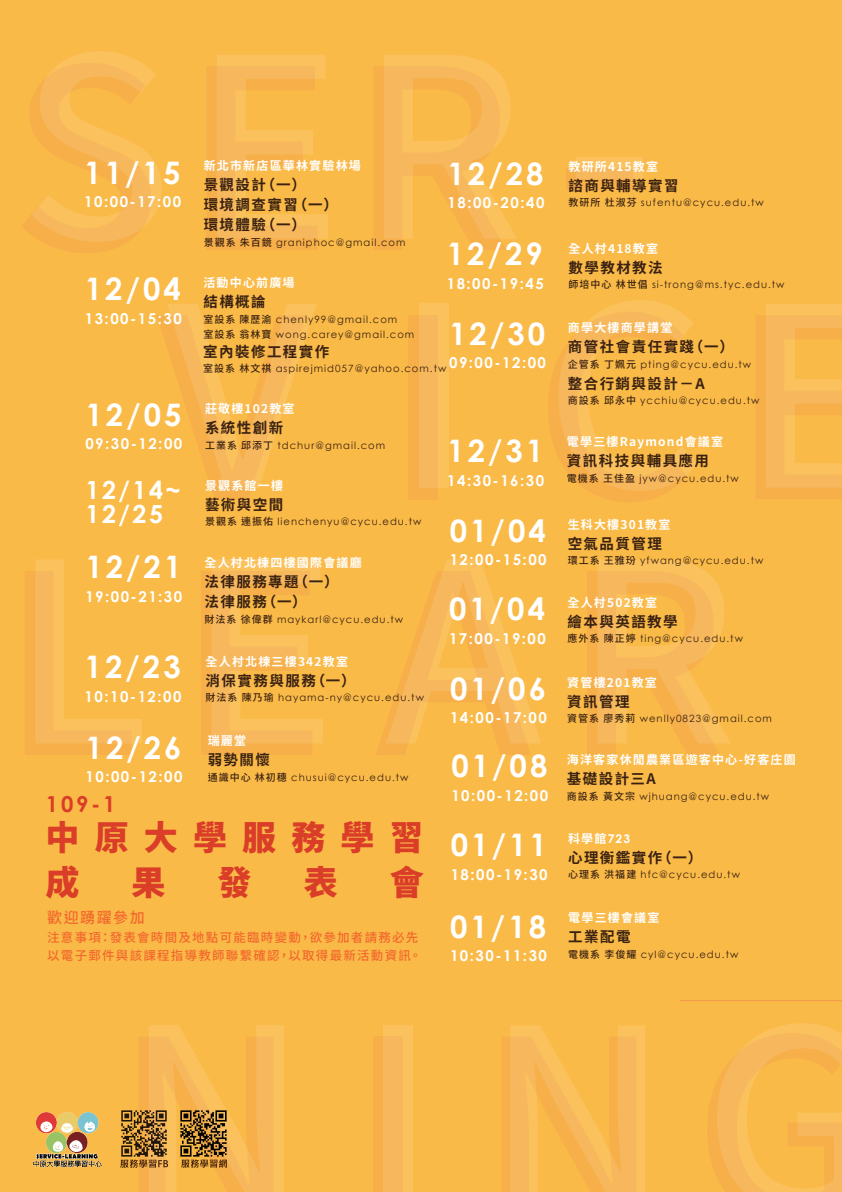
<style>
.page{position:relative;width:842px;height:1192px;background:#faba48}
.page>*{position:absolute;margin:0;border:0;box-sizing:border-box;transform-origin:0 0}
.t1{font:900 34px/45.5px "Noto Sans CJ Ktc";letter-spacing:.445em;color:#da3d28}
.t2{font:700 31px "Century Gothic";letter-spacing:.1em;color:#fff}
.t3{font:700 25px/23.5px "Century Gothic";letter-spacing:.1em;color:#fff}
.t4{font:700 22px "Century Gothic";color:#da3d28}
.t5{font:700 15px "Century Gothic";letter-spacing:.1em;color:#fff}
.t6{font:500 15px "Noto Sans CJ Ktc";letter-spacing:.1em;color:#f2682d}
.t7{font:700 14.5px/20px "Noto Sans CJ Ktc";letter-spacing:.1em;color:#3a2111}
.t8{font:500 12.5px/18.5px "Noto Sans CJ Ktc";letter-spacing:.1em;color:#f2682d}
.t9{font:700 12px "Noto Sans CJ Ktc";letter-spacing:.1em;color:#fff}
.t10{font:10px/15.5px "Century Gothic";letter-spacing:.1em;color:#3a2111}
.s1{font-family:"Noto Sans CJ Ktc";font-weight:500}
.s2{font-family:"Century Gothic"}
</style>
<div class="page">
<div style="left:566px;top:169px;width:66px;height:21px;background:#f7af49"></div>
<div style="left:408px;top:315px;width:29px;height:184px;background:#f7af49"></div>
<svg style="left:373px;top:1037px;width:11px;height:155px;fill:#f7af49"></svg>
<svg style="left:22px;top:51px;width:140px;height:202px"></svg>
<svg style="left:207px;top:55px;width:121px;height:195px"></svg>
<svg style="left:374px;top:55px;width:143px;height:195px"></svg>
<div style="left:577px;top:157px;width:66px;height:22px;background:#fac15c"></div>
<svg style="left:158px;top:304px;width:158px;height:195px"></svg>
<div style="left:419px;top:304px;width:29px;height:184px;background:#f7b85d"></div>
<svg style="left:548px;top:300px;width:149px;height:202px"></svg>
<svg style="left:756px;top:304px;width:86px;height:195px"></svg>
<svg style="left:25px;top:559px;width:117px;height:195px"></svg>
<svg style="left:201px;top:559px;width:122px;height:195px"></svg>
<svg style="left:376px;top:559px;width:165px;height:195px"></svg>
<svg style="left:588px;top:559px;width:142px;height:195px"></svg>
<div style="left:384px;top:1025px;width:29px;height:167px;background:#f7b85d"></div>
<svg style="left:502px;top:1025px;width:143px;height:167px"></svg>
<svg style="left:708px;top:1023px;width:134px;height:169px"></svg>
<img style="left:32px;top:1112px;width:70px;height:56px">
<svg style="left:120px;top:1025px;width:164px;height:167px"></svg>
<h2 class="t2" style="left:84px;top:149px;width:98px">11/15</h2>
<h3 class="t5" style="left:84px;top:190px;width:98px">10:00-17:00</h3>
<h2 class="t2" style="left:85px;top:265px;width:98px">12/04</h2>
<h3 class="t5" style="left:85px;top:307px;width:98px">13:00-15:30</h3>
<p class="t9" style="left:204px;top:159px;width:159px">新北市新店區華林實驗林場</p>
<h3 class="t7" style="left:204px;top:175px;width:136px">景觀設計（一）<br>環境調查實習（一）環境體驗（一）</h3>
<p class="t10" style="left:204px;top:234px;width:203px"><span class="s1">景觀系 朱百鏡</span> graniphoc@gmail.com</p>
<h2 class="t2" style="left:447px;top:150px;width:98px">12/28</h2>
<h3 class="t5" style="left:447px;top:191px;width:98px">18:00-20:40</h3>
<h2 class="t2" style="left:447px;top:231px;width:98px">12/29</h2>
<h3 class="t5" style="left:447px;top:272px;width:98px">18:00-19:45</h3>
<p class="t9" style="left:203px;top:276px;width:93px">活動中心前廣場</p>
<h3 class="t7" style="left:203px;top:292px;width:64px">結構概論</h3>
<p class="t10" style="left:203px;top:311px;width:212px"><span class="s1">室設系 陳歷渝</span> chenly99@gmail.com<br><span class="s1">室設系 翁林寶</span> wong.carey@gmail.com</p>
<h2 class="t2" style="left:449px;top:310px;width:98px">12/30</h2>
<h3 class="t5" style="left:449px;top:352px;width:98px">09:00-12:00</h3>
<h3 class="t7" style="left:203px;top:342px;width:128px">室內裝修工程實作</h3>
<p class="t10" style="left:203px;top:360px;width:245px"><span class="s1">室設系 林文祺</span> aspirejmid057@yahoo.com.tw</p>
<h2 class="t2" style="left:85px;top:391px;width:98px">12/05</h2>
<h3 class="t5" style="left:85px;top:432px;width:98px">09:30-12:00</h3>
<p class="t9" style="left:205px;top:402px;width:91px">莊敬樓102教室</p>
<h3 class="t7" style="left:205px;top:418px;width:80px">系統性創新</h3>
<p class="t10" style="left:205px;top:437px;width:182px"><span class="s1">工業系 邱添丁</span> tdchur@gmail.com</p>
<h3 class="t3" style="left:85px;top:478px;width:96px">12/14~<br>12/25</h3>
<p class="t9" style="left:205px;top:478px;width:79px">景觀系館一樓</p>
<h3 class="t7" style="left:205px;top:495px;width:80px">藝術與空間</h3>
<p class="t10" style="left:205px;top:514px;width:218px"><span class="s1">景觀系 連振佑</span> lienchenyu@cycu.edu.tw</p>
<h2 class="t2" style="left:85px;top:543px;width:98px">12/21</h2>
<h3 class="t5" style="left:85px;top:585px;width:98px">19:00-21:30</h3>
<h2 class="t2" style="left:85px;top:643px;width:98px">12/23</h2>
<h3 class="t5" style="left:85px;top:685px;width:98px">10:10-12:00</h3>
<h2 class="t2" style="left:86px;top:724px;width:98px">12/26</h2>
<h3 class="t5" style="left:86px;top:765px;width:98px">10:00-12:00</h3>
<h3 class="t4" style="left:46px;top:788px;width:71px">109-1</h3>
<p class="t9" style="left:204px;top:556px;width:159px">全人村北棟四樓國際會議廳</p>
<h3 class="t7" style="left:204px;top:572px;width:136px">法律服務專題（一）法律服務（一）</h3>
<p class="t10" style="left:204px;top:611px;width:200px"><span class="s1">財法系 徐偉群</span> maykarl@cycu.edu.tw</p>
<p class="t9" style="left:206px;top:655px;width:144px">全人村北棟三樓342教室</p>
<h3 class="t7" style="left:206px;top:671px;width:152px">消保實務與服務（一）</h3>
<p class="t10" style="left:206px;top:690px;width:220px"><span class="s1">財法系 陳乃瑜</span> hayama-ny@cycu.edu.tw</p>
<p class="t9" style="left:208px;top:734px;width:40px">瑞麗堂</p>
<h3 class="t7" style="left:208px;top:750px;width:64px">弱勢關懷</h3>
<p class="t10" style="left:208px;top:769px;width:202px"><span class="s1">通識中心 林初穗</span> chusui@cycu.edu.tw</p>
<h1 class="t1" style="left:46px;top:815px;width:380px">中原大學服務學習成</h1>
<h1 class="t1" style="left:132px;top:861px;width:35px">果</h1>
<h1 class="t1" style="left:218px;top:861px;width:35px">發</h1>
<h1 class="t1" style="left:304px;top:861px;width:35px">表</h1>
<h1 class="t1" style="left:390px;top:861px;width:35px">會</h1>
<h3 class="t6" style="left:47px;top:909px;width:99px">歡迎踴躍參加</h3>
<p class="t8" style="left:47px;top:928px;width:376px">注意事項：發表會時間及地點可能臨時變動，欲參加者請務必先以電子郵件與該課程指導教師聯繫確認，以取得最新活動資訊。</p>
<h2 class="t2" style="left:447px;top:427px;width:98px">12/31</h2>
<h3 class="t5" style="left:447px;top:469px;width:98px">14:30-16:30</h3>
<h2 class="t2" style="left:450px;top:507px;width:98px">01/04</h2>
<h3 class="t5" style="left:450px;top:549px;width:98px">12:00-15:00</h3>
<h2 class="t2" style="left:449px;top:585px;width:98px">01/04</h2>
<h3 class="t5" style="left:449px;top:627px;width:98px">17:00-19:00</h3>
<h2 class="t2" style="left:450px;top:665px;width:98px">01/06</h2>
<h3 class="t5" style="left:450px;top:707px;width:98px">14:00-17:00</h3>
<h2 class="t2" style="left:451px;top:743px;width:98px">01/08</h2>
<h3 class="t5" style="left:451px;top:784px;width:98px">10:00-12:00</h3>
<h2 class="t2" style="left:451px;top:821px;width:98px">01/11</h2>
<h3 class="t5" style="left:451px;top:863px;width:98px">18:00-19:30</h3>
<h2 class="t2" style="left:450px;top:903px;width:98px">01/18</h2>
<h3 class="t5" style="left:450px;top:945px;width:98px">10:30-11:30</h3>
<p class="t9" style="left:568px;top:159px;width:91px">教研所415教室</p>
<h3 class="t7" style="left:568px;top:176px;width:112px">諮商與輔導實習</h3>
<p class="t10" style="left:568px;top:195px;width:197px"><span class="s1">教研所 杜淑芬</span> sufentu@cycu.edu.tw</p>
<p class="t9" style="left:568px;top:242px;width:91px">全人村418教室</p>
<h3 class="t7" style="left:568px;top:258px;width:96px">數學教材教法</h3>
<p class="t10" style="left:568px;top:277px;width:218px"><span class="s1">師培中心 林世倡</span> si-trong@ms.tyc.edu.tw</p>
<p class="t9" style="left:568px;top:321px;width:106px">商學大樓商學講堂</p>
<h3 class="t7" style="left:568px;top:337px;width:168px">商管社會責任實踐（一）</h3>
<p class="t10" style="left:568px;top:356px;width:185px"><span class="s1">企管系 丁姵元</span> pting@cycu.edu.tw</p>
<h3 class="t7" style="left:568px;top:374px;width:138px">整合行銷與設計－A</h3>
<p class="t10" style="left:568px;top:393px;width:193px"><span class="s1">商設系 邱永中</span> ycchiu@cycu.edu.tw</p>
<p class="t9" style="left:567px;top:435px;width:158px">電學三樓Raymond會議室</p>
<h3 class="t7" style="left:567px;top:451px;width:144px">資訊科技與輔具應用</h3>
<p class="t10" style="left:567px;top:470px;width:173px"><span class="s1">電機系 王佳盈</span> jyw@cycu.edu.tw</p>
<p class="t9" style="left:568px;top:517px;width:104px">生科大樓301教室</p>
<h3 class="t7" style="left:568px;top:534px;width:96px">空氣品質管理</h3>
<p class="t10" style="left:568px;top:553px;width:197px"><span class="s1">環工系 王雅玢</span> yfwang@cycu.edu.tw</p>
<p class="t9" style="left:567px;top:596px;width:91px">全人村502教室</p>
<h3 class="t7" style="left:567px;top:612px;width:112px">繪本與英語教學</h3>
<p class="t10" style="left:567px;top:631px;width:177px"><span class="s1">應外系 陳正婷</span> ting@cycu.edu.tw</p>
<p class="t9" style="left:567px;top:675px;width:91px">資管樓201教室</p>
<h3 class="t7" style="left:567px;top:692px;width:64px">資訊管理</h3>
<p class="t10" style="left:567px;top:710px;width:206px"><span class="s1">資管系 廖秀莉</span> wenlly0823@gmail.com</p>
<p class="t9" style="left:567px;top:753px;width:230px">海洋客家休閒農業區遊客中心-好客庄園</p>
<h3 class="t7" style="left:567px;top:769px;width:91px">基礎設計三A</h3>
<p class="t10" style="left:567px;top:788px;width:204px"><span class="s1">商設系 黃文宗</span> wjhuang@cycu.edu.tw</p>
<p class="t9" style="left:568px;top:832px;width:64px">科學館<span class="s2">723</span></p>
<h3 class="t7" style="left:568px;top:848px;width:136px">心理衡鑑實作（一）</h3>
<p class="t10" style="left:568px;top:867px;width:173px"><span class="s1">心理系 洪福建</span> hfc@cycu.edu.tw</p>
<p class="t9" style="left:568px;top:911px;width:93px">電學三樓會議室</p>
<h3 class="t7" style="left:568px;top:927px;width:64px">工業配電</h3>
<p class="t10" style="left:568px;top:946px;width:172px"><span class="s1">電機系 李俊耀</span> cyl@cycu.edu.tw</p>
</div>
